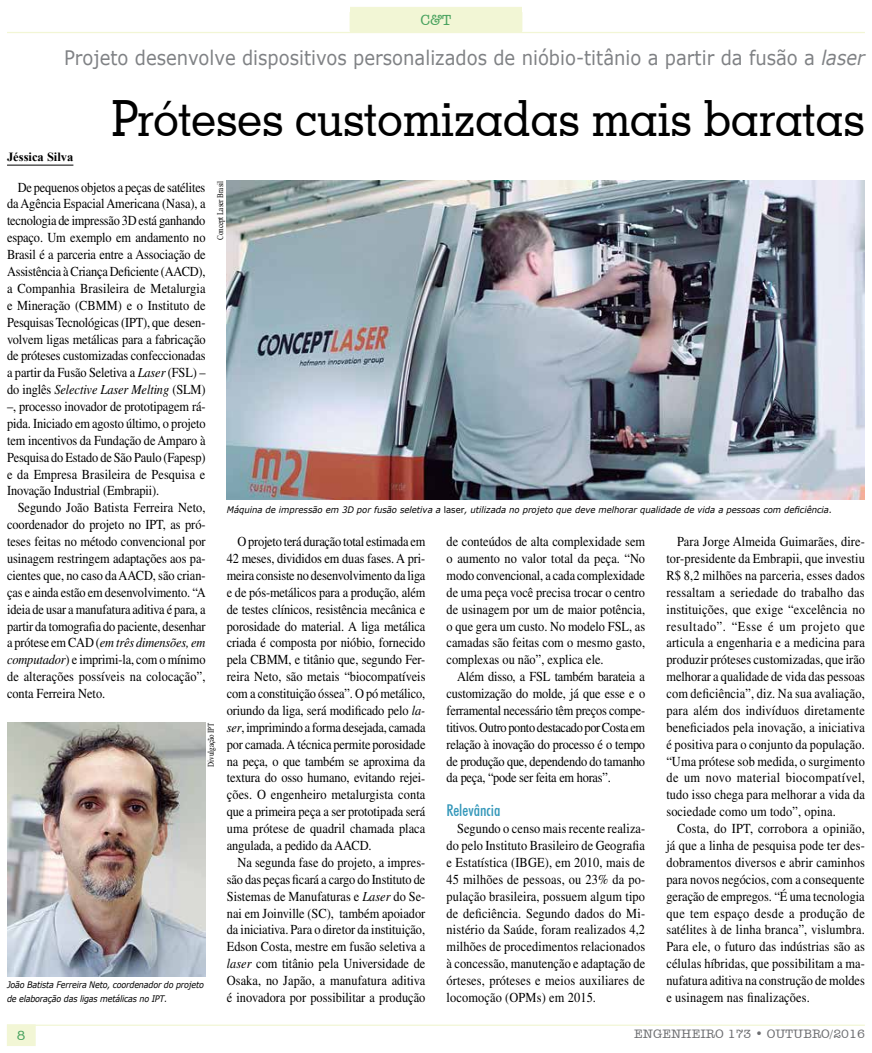
<style>
.page{position:relative;width:872px;height:1053px;background:#fff}
.page>*{position:absolute;margin:0;border:0;box-sizing:border-box;transform-origin:0 0}
.t1{font:500 50px "Geometric Slab 703 BT";color:#000;scale:.9 1}
.t2{font:20px "Verdana";color:#808285;scale:.9 1}
.t3{font:500 condensed 16.25px "Futura BT";color:#3397b9}
.t4{font:500 15px "Amer Typewriter IT Cby BT";color:#48a25e}
.t5{font:13.75px/16.9px "Times";color:#000;text-align:justify;scale:.9 1}
.t6{font:500 13.75px "Amer Typewriter IT Cby BT";color:#48a25e}
.t7{font:500 12.5px "Amer Typewriter IT Cby BT";color:#6d6e71}
.t8{font:700 12.5px "Times New Roman";color:#000}
.t9{font:italic 9px "Verdana";color:#000;scale:.94 1}
.t10{font:italic 9px/13.8px "Verdana";letter-spacing:-.02em;color:#000;scale:.89 1}
.t11{font:8.75px "Times New Roman";color:#000;scale:.8 1}
.s1{font-style:italic}
.s2{font-style:normal}
</style>
<div class="page">
<hr style="left:7px;top:1024px;width:858px;height:1px;background:#f2f6d5">
<hr style="left:7px;top:32px;width:858px;height:1px;background:#f2f6d5">
<div style="left:350px;top:7px;width:172px;height:25px;background:#f2f6d5"></div>
<div style="left:7px;top:1024px;width:28px;height:21px;background:#f2f6d5"></div>
<hr style="left:7px;top:165px;width:66px;height:1px;background:#000">
<img style="left:7px;top:722px;width:198px;height:254px">
<img style="left:227px;top:181px;width:638px;height:319px">
<p class="t4" style="left:420px;top:11px;width:32px">C&amp;T</p>
<h2 class="t2" style="left:64px;top:44px;width:891px">Projeto desenvolve dispositivos personalizados de nióbio-titânio a partir da fusão a <span class="s1">laser</span></h2>
<h1 class="t1" style="left:112px;top:87px;width:838px">Próteses customizadas mais baratas</h1>
<p class="t8" style="left:7px;top:148px;width:68px">Jéssica Silva</p>
<p class="t11" style="left:215px;top:240px;width:75px;rotate:-90deg">Concept Laser Brasil</p>
<p class="t5" style="left:7px;top:178px;width:222px;text-indent:11px">De pequenos objetos a peças de satélites da Agência Espacial Americana (Nasa), a tecnologia de impressão 3D está ganhando espaço. Um exemplo em andamento no Brasil é a parceria entre a Associação de Assistência à Criança Deficiente (AACD), a Companhia Brasileira de Metalurgia e Mineração (CBMM) e o Instituto de Pesquisas Tecnológicas (IPT), que desen&shy;volvem ligas metálicas para a fabricação de próteses customizadas confeccionadas a partir da Fusão Seletiva a <span class="s1">Laser</span> (FSL) – do inglês <span class="s1">Selective Laser Melting</span> (SLM) –, processo inovador de prototipagem rá&shy;pida. Iniciado em agosto último, o projeto tem incentivos da Fundação de Amparo à Pesquisa do Estado de São Paulo (Fapesp) e da Empresa Brasileira de Pesquisa e Inovação Industrial (Embrapii).</p>
<p class="t5" style="left:7px;top:499px;width:222px;text-indent:11px">Segundo João Batista Ferreira Neto, coordenador do projeto no IPT, as pró&shy;teses feitas no método convencional por usinagem restringem adaptações aos pa&shy;cientes que, no caso da AACD, são crian&shy;ças e ainda estão em desenvolvimento. “A ideia de usar a manufatura aditiva é para, a partir da tomografia do paciente, desenhar a prótese em CAD (<span class="s1">em três dimensões, em computador</span>) e imprimi-la, com o mínimo de alterações possíveis na colocação”, conta Ferreira Neto.</p>
<p class="t9" style="left:227px;top:503px;width:645px">Máquina de impressão em 3D por fusão seletiva a <span class="s2">laser</span>, utilizada no projeto que deve melhorar qualidade de vida a pessoas com deficiência.</p>
<p class="t5" style="left:227px;top:533px;width:222px;text-indent:11px">O projeto terá duração total estimada em 42 meses, divididos em duas fases. A pri&shy;meira consiste no desenvolvimento da liga e de pós-metálicos para a produção, além de testes clínicos, resistência mecânica e porosidade do material. A liga metálica criada é composta por nióbio, fornecido pela CBMM, e titânio que, segundo Fer&shy;reira Neto, são metais “biocompatíveis com a constituição óssea”. O pó metálico, oriundo da liga, será modificado pelo <span class="s1">la&shy;ser</span>, imprimindo a forma desejada, camada por camada. A técnica permite porosidade na peça, o que também se aproxima da textura do osso humano, evitando rejei&shy;ções. O engenheiro metalurgista conta que a primeira peça a ser prototipada será uma prótese de quadril chamada placa angulada, a pedido da AACD.</p>
<p class="t5" style="left:227px;top:853px;width:222px;text-indent:11px">Na segunda fase do projeto, a impres&shy;são das peças ficará a cargo do Instituto de Sistemas de Manufaturas e <span class="s1">Laser</span> do Se&shy;nai em Joinville (SC), também apoiador da iniciativa. Para o diretor da instituição, Edson Costa, mestre em fusão seletiva a <span class="s1">laser</span> com titânio pela Universidade de Osaka, no Japão, a manufatura aditiva é inovadora por possibilitar a produção</p>
<p class="t5" style="left:446px;top:533px;width:222px">de conteúdos de alta complexidade sem o aumento no valor total da peça. “No modo convencional, a cada complexidade de uma peça você precisa trocar o centro de usinagem por um de maior potência, o que gera um custo. No modelo FSL, as camadas são feitas com o mesmo gasto, complexas ou não”, explica ele.</p>
<p class="t5" style="left:446px;top:668px;width:222px;text-indent:11px">Além disso, a FSL também barateia a customização do molde, já que esse e o ferramental necessário têm preços compe&shy;titivos. Outro ponto destacado por Costa em relação à inovação do processo é o tempo de produção que, dependendo do tamanho da peça, “pode ser feita em horas”.</p>
<p class="t3" style="left:446px;top:800px;width:55px">Relevância</p>
<p class="t5" style="left:446px;top:820px;width:222px;text-indent:11px">Segundo o censo mais recente realiza&shy;do pelo Instituto Brasileiro de Geografia e Estatística (IBGE), em 2010, mais de 45 milhões de pessoas, ou 23% da po&shy;pulação brasileira, possuem algum tipo de deficiência. Segundo dados do Mi&shy;nistério da Saúde, foram realizados 4,2 milhões de procedimentos relacionados à concessão, manutenção e adaptação de órteses, próteses e meios auxiliares de locomoção (OPMs) em 2015.</p>
<p class="t5" style="left:666px;top:533px;width:222px;text-indent:11px">Para Jorge Almeida Guimarães, dire&shy;tor-presidente da Embrapii, que investiu R$ 8,2 milhões na parceria, esses dados ressaltam a seriedade do trabalho das instituições, que exige “excelência no resultado”. “Esse é um projeto que articula a engenharia e a medicina para produzir próteses customizadas, que irão melhorar a qualidade de vida das pessoas com deficiência”, diz. Na sua avaliação, para além dos indivíduos diretamente beneficiados pela inovação, a iniciativa é positiva para o conjunto da população. “Uma prótese sob medida, o surgimento de um novo material biocompatível, tudo isso chega para melhorar a vida da sociedade como um todo”, opina.</p>
<p class="t5" style="left:666px;top:819px;width:222px;text-indent:11px">Costa, do IPT, corrobora a opinião, já que a linha de pesquisa pode ter des&shy;dobramentos diversos e abrir caminhos para novos negócios, com a consequente geração de empregos. “É uma tecnologia que tem espaço desde a produção de satélites à de linha branca”, vislumbra.<br>Para ele, o futuro das indústrias são as células híbridas, que possibilitam a ma&shy;nufatura aditiva na construção de moldes e usinagem nas finalizações.</p>
<p class="t11" style="left:206px;top:766px;width:57px;rotate:-90deg">Divulgação IPT</p>
<p class="t10" style="left:7px;top:977px;width:223px">João Batista Ferreira Neto, coordenador do projeto de elaboração das ligas metálicas no IPT.</p>
<p class="t6" style="left:17px;top:1026px;width:10px">8</p>
<p class="t7" style="left:634px;top:1025px;width:232px">ENGENHEIRO 173 • OUTUBRO/2016</p>
</div>
